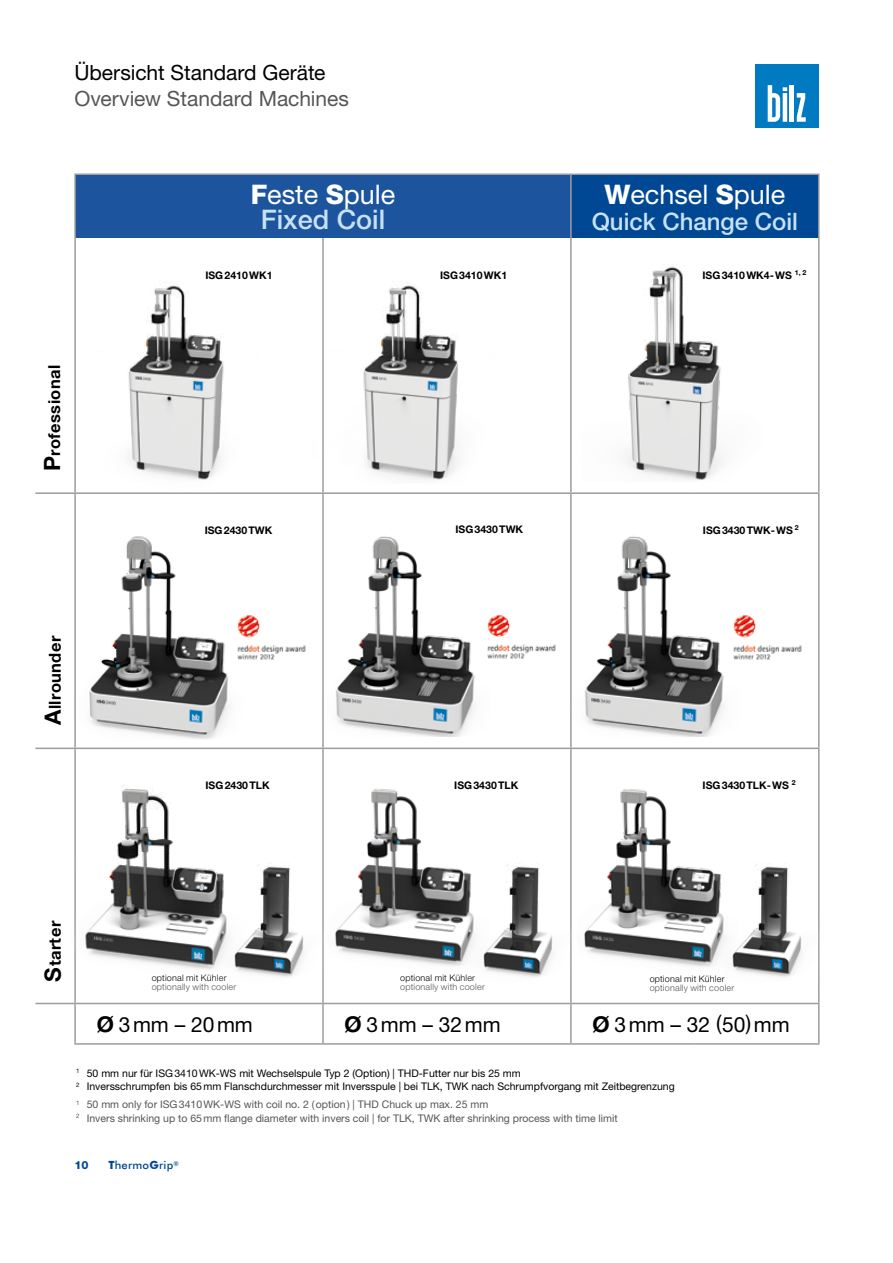
<style>
.page{position:relative;width:893px;height:1263px;background:#fff}
.page>*{position:absolute;margin:0;border:0;box-sizing:border-box;transform-origin:0 0}
.t1{font:500 27px/25.5px "Helvetica Neue LT";color:#c8e1f6;text-align:center}
.t2{font:27px "Helvetica Neue LT";color:#fff}
.t3{font:500 24px "Helvetica Neue LT";color:#c8e1f6}
.t4{font:21px "Helvetica Neue LT";color:#000}
.t5{font:21px "Helvetica Neue LT";letter-spacing:-.005em;color:#565655}
.t6{font:700 16.5px "Helvetica Neue LT";letter-spacing:.025em;color:#000}
.t7{font:500 11.25px "Futura BT";letter-spacing:.02em;color:#004893}
.t8{font:800 11.25px "Helvetica Neue LT";color:#004893}
.t9{font:10.5px/13.5px "Helvetica Neue LT";color:#000}
.t10{font:10.5px/13.5px "Helvetica Neue LT";color:#565655}
.t11{font:700 10.5px "Helvetica Neue LT";color:#000}
.t12{font:300 9px "Helvetica Neue LT";letter-spacing:.025em;color:#565655}
.t13{font:300 9px "Helvetica Neue LT";letter-spacing:.025em;color:#000}
.s1{font-weight:800;color:#fff}
.s2{font-weight:400;color:#fff}
.s3{font-weight:800}
.s4{font-size:22.5px}
.s5{font-weight:500;font-size:30px}
.s6{font-weight:700}
</style>
<div class="page">
<div style="left:75px;top:174px;width:496px;height:64px;background:#1c559d"></div>
<div style="left:571px;top:174px;width:248px;height:64px;background:#004893"></div>
<hr style="left:74px;top:173px;width:125px;height:2px;background:#9c9c9d">
<hr style="left:74px;top:175px;width:2px;height:63px;background:#9c9c9d">
<hr style="left:199px;top:173px;width:124px;height:2px;background:#9c9c9d">
<hr style="left:323px;top:173px;width:124px;height:2px;background:#9c9c9d">
<hr style="left:447px;top:173px;width:124px;height:2px;background:#9c9c9d">
<hr style="left:571px;top:173px;width:124px;height:2px;background:#9c9c9d">
<hr style="left:570px;top:175px;width:2px;height:63px;background:#9c9c9d">
<hr style="left:695px;top:173px;width:125px;height:2px;background:#9c9c9d">
<hr style="left:818px;top:175px;width:2px;height:63px;background:#9c9c9d">
<hr style="left:74px;top:238px;width:2px;height:254px;background:#9c9c9d">
<hr style="left:322px;top:238px;width:2px;height:254px;background:#9c9c9d">
<hr style="left:570px;top:238px;width:2px;height:254px;background:#9c9c9d">
<hr style="left:818px;top:238px;width:2px;height:254px;background:#9c9c9d">
<hr style="left:35px;top:492px;width:40px;height:2px;background:#9c9c9d">
<hr style="left:75px;top:492px;width:124px;height:2px;background:#9c9c9d">
<hr style="left:74px;top:494px;width:2px;height:253px;background:#9c9c9d">
<hr style="left:199px;top:492px;width:124px;height:2px;background:#9c9c9d">
<hr style="left:323px;top:492px;width:124px;height:2px;background:#9c9c9d">
<hr style="left:322px;top:494px;width:2px;height:253px;background:#9c9c9d">
<hr style="left:447px;top:492px;width:124px;height:2px;background:#9c9c9d">
<hr style="left:571px;top:492px;width:124px;height:2px;background:#9c9c9d">
<hr style="left:570px;top:494px;width:2px;height:253px;background:#9c9c9d">
<hr style="left:695px;top:492px;width:125px;height:2px;background:#9c9c9d">
<hr style="left:818px;top:494px;width:2px;height:253px;background:#9c9c9d">
<hr style="left:35px;top:747px;width:40px;height:2px;background:#9c9c9d">
<hr style="left:75px;top:747px;width:124px;height:2px;background:#9c9c9d">
<hr style="left:74px;top:749px;width:2px;height:254px;background:#9c9c9d">
<hr style="left:199px;top:747px;width:124px;height:2px;background:#9c9c9d">
<hr style="left:323px;top:747px;width:124px;height:2px;background:#9c9c9d">
<hr style="left:322px;top:749px;width:2px;height:254px;background:#9c9c9d">
<hr style="left:447px;top:747px;width:124px;height:2px;background:#9c9c9d">
<hr style="left:571px;top:747px;width:124px;height:2px;background:#9c9c9d">
<hr style="left:570px;top:749px;width:2px;height:254px;background:#9c9c9d">
<hr style="left:695px;top:747px;width:125px;height:2px;background:#9c9c9d">
<hr style="left:818px;top:749px;width:2px;height:254px;background:#9c9c9d">
<hr style="left:35px;top:1003px;width:40px;height:1px;background:#9c9c9d">
<hr style="left:75px;top:1003px;width:124px;height:1px;background:#9c9c9d">
<hr style="left:74px;top:1004px;width:2px;height:39px;background:#9c9c9d">
<hr style="left:199px;top:1003px;width:124px;height:1px;background:#9c9c9d">
<hr style="left:323px;top:1003px;width:124px;height:1px;background:#9c9c9d">
<hr style="left:322px;top:1004px;width:2px;height:39px;background:#9c9c9d">
<hr style="left:447px;top:1003px;width:124px;height:1px;background:#9c9c9d">
<hr style="left:571px;top:1003px;width:124px;height:1px;background:#9c9c9d">
<hr style="left:570px;top:1004px;width:2px;height:39px;background:#9c9c9d">
<hr style="left:695px;top:1003px;width:125px;height:1px;background:#9c9c9d">
<hr style="left:818px;top:1004px;width:2px;height:39px;background:#9c9c9d">
<hr style="left:74px;top:1043px;width:125px;height:2px;background:#9c9c9d">
<hr style="left:199px;top:1043px;width:124px;height:2px;background:#9c9c9d">
<hr style="left:323px;top:1043px;width:124px;height:2px;background:#9c9c9d">
<hr style="left:447px;top:1043px;width:124px;height:2px;background:#9c9c9d">
<hr style="left:571px;top:1043px;width:124px;height:2px;background:#9c9c9d">
<hr style="left:695px;top:1043px;width:125px;height:2px;background:#9c9c9d">
<div style="left:755px;top:64px;width:63px;height:63px;background:#007bc1"></div>
<svg style="left:797px;top:93px;width:9px;height:29px"></svg>
<hr style="left:790px;top:85px;width:4px;height:37px;background:#fff">
<svg style="left:768px;top:85px;width:19px;height:37px"></svg>
<img style="left:739px;top:615px;width:63px;height:45px">
<img style="left:244px;top:615px;width:62px;height:45px">
<img style="left:490px;top:615px;width:65px;height:44px">
<img style="left:89px;top:536px;width:155px;height:203px">
<img style="left:489px;top:856px;width:83px;height:130px">
<img style="left:739px;top:856px;width:81px;height:130px">
<img style="left:322px;top:856px;width:2px;height:130px">
<img style="left:335px;top:789px;width:154px;height:182px">
<img style="left:584px;top:789px;width:155px;height:182px">
<img style="left:78px;top:281px;width:196px;height:212px">
<img style="left:625px;top:264px;width:98px;height:216px">
<img style="left:322px;top:256px;width:137px;height:227px">
<img style="left:555px;top:526px;width:184px;height:210px">
<img style="left:322px;top:526px;width:168px;height:210px">
<img style="left:74px;top:776px;width:230px;height:203px">
<h3 class="t4" style="left:74px;top:60px;width:253px">Übersicht Standard Geräte</h3>
<h3 class="t5" style="left:74px;top:86px;width:276px">Overview Standard Machines</h3>
<h1 class="t1" style="left:251px;top:181px;width:146px"><span class="s1">F</span><span class="s2">este</span> <span class="s1">S</span><span class="s2">pule<br></span>Fixed Coil</h1>
<h1 class="t2" style="left:604px;top:179px;width:183px"><span class="s3">W</span>echsel <span class="s3">S</span>pule</h1>
<h2 class="t3" style="left:592px;top:207px;width:208px">Quick Change Coil</h2>
<p class="t11" style="left:205px;top:268px;width:69px">ISG2410WK1</p>
<p class="t11" style="left:440px;top:269px;width:69px">ISG3410WK1</p>
<p class="t11" style="left:702px;top:269px;width:106px">ISG3410WK4-WS <sup>1,</sup> <sup>2</sup></p>
<h3 class="t6" style="left:44px;top:471px;width:108px;rotate:-90deg"><span class="s4">P</span>rofessional</h3>
<p class="t11" style="left:205px;top:523px;width:69px">ISG2430TWK</p>
<p class="t11" style="left:455px;top:523px;width:69px">ISG3430TWK</p>
<p class="t11" style="left:703px;top:523px;width:97px">ISG3430TWK-WS <sup>2</sup></p>
<h3 class="t6" style="left:45px;top:725px;width:91px;rotate:-90deg"><span class="s4">A</span>llrounder</h3>
<p class="t11" style="left:206px;top:779px;width:66px">ISG2430TLK</p>
<p class="t11" style="left:454px;top:779px;width:66px">ISG3430TLK</p>
<p class="t11" style="left:703px;top:779px;width:95px">ISG3430TLK-WS <sup>2</sup></p>
<h3 class="t6" style="left:45px;top:982px;width:62px;rotate:-90deg"><span class="s4">S</span>tarter</h3>
<p class="t13" style="left:152px;top:973px;width:76px">optional mit Kühler</p>
<p class="t12" style="left:152px;top:982px;width:86px">optionally with cooler</p>
<p class="t13" style="left:400px;top:972px;width:76px">optional mit Kühler</p>
<p class="t12" style="left:400px;top:981px;width:86px">optionally with cooler</p>
<p class="t13" style="left:650px;top:973px;width:76px">optional mit Kühler</p>
<p class="t12" style="left:650px;top:982px;width:86px">optionally with cooler</p>
<h3 class="t4" style="left:96px;top:1011px;width:158px"><span class="s5">ø</span> 3mm – 20mm</h3>
<h3 class="t4" style="left:344px;top:1011px;width:158px"><span class="s5">ø</span> 3mm – 32mm</h3>
<h3 class="t4" style="left:592px;top:1011px;width:199px"><span class="s5">ø</span> 3mm – 32 (50)mm</h3>
<p class="t9" style="left:76px;top:1066px;width:600px"><sup>1</sup> 50 mm nur für ISG3410WK-WS mit Wechselspule Typ 2 (Option) | THD-Futter nur bis 25 mm<br><sup>2</sup> Inversschrumpfen bis 65mm Flanschdurchmesser mit Inversspule | bei TLK, TWK nach Schrumpfvorgang mit Zeitbegrenzung</p>
<p class="t10" style="left:76px;top:1097px;width:543px"><sup>1</sup> 50 mm only for ISG3410WK-WS with coil no. 2 (option) | THD Chuck up max. 25 mm<br><sup>2</sup> Invers shrinking up to 65mm flange diameter with invers coil | for TLK, TWK after shrinking process with time limit</p>
<p class="t8" style="left:74px;top:1159px;width:16px">10</p>
<p class="t7" style="left:108px;top:1158px;width:72px"><span class="s6">T</span>hermo<span class="s6">G</span>rip<sup>®</sup></p>
</div>
